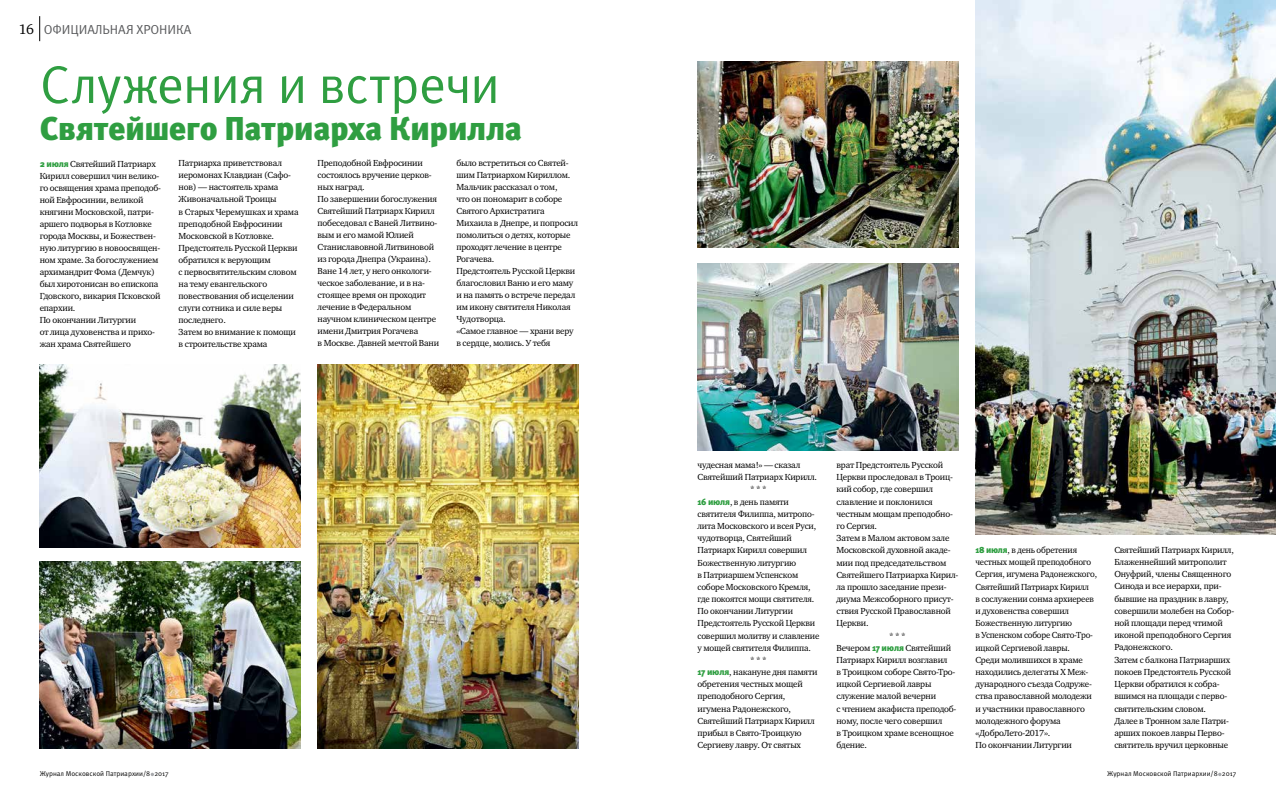
<style>
.page{position:relative;width:1276px;height:794px;background:#fff}
.page>*{position:absolute;margin:0;border:0;box-sizing:border-box;transform-origin:0 0}
.t1{font:53px "Meta Pro";letter-spacing:-.02em;color:#2f9e41}
.t2{font:900 33px "Meta Pro";letter-spacing:-.015em;color:#2f9e41}
.t3{font:13px "Meta Pro";letter-spacing:-.005em;color:#58595b}
.t4{font:9px/12px "Charter ITC";letter-spacing:-.02em;color:#000}
.t5{font:7px "Meta Pro";color:#000}
.s1{font-family:"Charter ITC";font-size:14px;color:#000}
.s2{font-family:"Meta Pro";font-weight:900;color:#2f9e41}
</style>
<div class="page">
<svg style="left:39px;top:16px;width:1px;height:25px"></svg>
<img style="left:40px;top:561px;width:260px;height:187px">
<img style="left:317px;top:364px;width:261px;height:384px">
<img style="left:40px;top:364px;width:260px;height:183px">
<img style="left:697px;top:62px;width:261px;height:186px">
<img style="left:697px;top:264px;width:262px;height:186px">
<img style="left:975px;top:0;width:301px;height:535px">
<h3 class="t3" style="left:19px;top:21px;width:174px"><span class="s1">16</span> ОФИЦИАЛЬНАЯ ХРОНИКА</h3>
<h1 class="t1" style="left:40px;top:51px;width:462px">Служения и встречи</h1>
<h2 class="t2" style="left:40px;top:108px;width:484px">Святейшего Патриарха Кирилла</h2>
<p class="t4" style="left:40px;top:158px;width:123px"><span class="s2">2 июля</span> Святейший Патриарх<br>Кирилл совершил чин велико&shy;го освящения храма преподоб&shy;ной Евфросинии, великой княгини Московской, патри&shy;аршего подворья в Котловке города Москвы, и Божествен&shy;ную литургию в новоосвящен&shy;ном храме. За богослужением архимандрит Фома (Демчук) был хиротонисан во епископа<br>Гдовского, викария Псковской епархии.<br>По окончании Литургии<br>от лица духовенства и прихо&shy;жан храма Святейшего</p>
<p class="t4" style="left:179px;top:157px;width:121px">Патриарха приветствовал иеромонах Клавдиан (Сафо&shy;нов) — настоятель храма<br>Живоначальной Троицы<br>в Старых Черемушках и храма преподобной Евфросинии<br>Московской в Котловке.<br>Предстоятель Русской Церкви обратился к верующим<br>с первосвятительским словом на тему евангельского повествования об исцелении слуги сотника и силе веры последнего.<br>Затем во внимание к помощи в строительстве храма</p>
<p class="t4" style="left:317px;top:157px;width:123px">Преподобной Евфросинии состоялось вручение церков&shy;ных наград.<br>По завершении богослужения<br>Святейший Патриарх Кирилл побеседовал с Ваней Литвино&shy;вым и его мамой Юлией<br>Станиславовной Литвиновой из города Днепра (Украина).<br>Ване 14 лет, у него онкологи&shy;ческое заболевание, и в на&shy;стоящее время он проходит лечение в Федеральном научном клиническом центре имени Дмитрия Рогачева<br>в Москве. Давней мечтой Вани</p>
<p class="t4" style="left:456px;top:157px;width:123px">было встретиться со Святей&shy;шим Патриархом Кириллом.<br>Мальчик рассказал о том,<br>что он пономарит в соборе<br>Святого Архистратига<br>Михаила в Днепре, и попросил помолиться о детях, которые проходят лечение в центре<br>Рогачева.<br>Предстоятель Русской Церкви благословил Ваню и его маму и на память о встрече передал им икону святителя Николая<br>Чудотворца.<br>«Самое главное — храни веру в сердце, молись. У тебя</p>
<p class="t4" style="left:697px;top:459px;width:104px">чудесная мама!» — сказал</p>
<p class="t4" style="left:697px;top:471px;width:121px">Святейший Патриарх Кирилл.</p>
<p class="t4" style="left:750px;top:483px;width:18px">* * *</p>
<p class="t4" style="left:697px;top:495px;width:93px"><span class="s2">16 июля</span>, в день памяти</p>
<p class="t4" style="left:697px;top:508px;width:119px">святителя Филиппа, митропо-</p>
<p class="t4" style="left:697px;top:520px;width:120px">лита Московского и всея Руси,</p>
<p class="t4" style="left:697px;top:532px;width:96px">чудотворца, Святейший</p>
<p class="t4" style="left:697px;top:544px;width:111px">Патриарх Кирилл совершил</p>
<p class="t4" style="left:697px;top:556px;width:100px">Божественную литургию</p>
<p class="t4" style="left:697px;top:568px;width:102px">в Патриаршем Успенском</p>
<p class="t4" style="left:697px;top:581px;width:115px">соборе Московского Кремля,</p>
<p class="t4" style="left:697px;top:593px;width:118px">где покоятся мощи святителя.</p>
<p class="t4" style="left:697px;top:605px;width:97px">По окончании Литургии</p>
<p class="t4" style="left:697px;top:617px;width:119px">Предстоятель Русской Церкви</p>
<p class="t4" style="left:697px;top:629px;width:123px">совершил молитву и славление</p>
<p class="t4" style="left:697px;top:641px;width:115px">у мощей святителя Филиппа.</p>
<p class="t4" style="left:750px;top:654px;width:18px">* * *</p>
<p class="t4" style="left:697px;top:666px;width:121px"><span class="s2">17 июля</span>, накануне дня памяти</p>
<p class="t4" style="left:697px;top:678px;width:107px">обретения честных мощей</p>
<p class="t4" style="left:697px;top:690px;width:89px">преподобного Сергия,</p>
<p class="t4" style="left:697px;top:702px;width:95px">игумена Радонежского,</p>
<p class="t4" style="left:697px;top:714px;width:119px">Святейший Патриарх Кирилл</p>
<p class="t4" style="left:697px;top:727px;width:106px">прибыл в Свято-Троицкую</p>
<p class="t4" style="left:697px;top:739px;width:105px">Сергиеву лавру. От святых</p>
<p class="t4" style="left:836px;top:459px;width:108px">врат Предстоятель Русской</p>
<p class="t4" style="left:836px;top:471px;width:118px">Церкви проследовал в Троиц-</p>
<p class="t4" style="left:836px;top:483px;width:98px">кий собор, где совершил</p>
<p class="t4" style="left:836px;top:495px;width:98px">славление и поклонился</p>
<p class="t4" style="left:836px;top:508px;width:118px">честным мощам преподобно-</p>
<p class="t4" style="left:836px;top:520px;width:42px">го Сергия.</p>
<p class="t4" style="left:836px;top:532px;width:114px">Затем в Малом актовом зале</p>
<p class="t4" style="left:836px;top:544px;width:116px">Московской духовной акаде-</p>
<p class="t4" style="left:836px;top:556px;width:112px">мии под председательством</p>
<p class="t4" style="left:836px;top:568px;width:123px">Святейшего Патриарха Кирил-</p>
<p class="t4" style="left:836px;top:581px;width:112px">ла прошло заседание прези-</p>
<p class="t4" style="left:836px;top:593px;width:119px">диума Межсоборного присут-</p>
<p class="t4" style="left:836px;top:605px;width:116px">ствия Русской Православной</p>
<p class="t4" style="left:836px;top:617px;width:34px">Церкви.</p>
<p class="t4" style="left:889px;top:629px;width:18px">* * *</p>
<p class="t4" style="left:836px;top:641px;width:116px">Вечером <span class="s2">17 июля</span> Святейший</p>
<p class="t4" style="left:836px;top:654px;width:113px">Патриарх Кирилл возглавил</p>
<p class="t4" style="left:836px;top:666px;width:120px">в Троицком соборе Свято-Тро-</p>
<p class="t4" style="left:836px;top:678px;width:96px">ицкой Сергиевой лавры</p>
<p class="t4" style="left:836px;top:690px;width:101px">служение малой вечерни</p>
<p class="t4" style="left:836px;top:702px;width:121px">с чтением акафиста преподоб-</p>
<p class="t4" style="left:836px;top:714px;width:108px">ному, после чего совершил</p>
<p class="t4" style="left:836px;top:727px;width:119px">в Троицком храме всенощное</p>
<p class="t4" style="left:836px;top:739px;width:32px">бдение.</p>
<p class="t4" style="left:975px;top:544px;width:123px"><span class="s2">18 июля</span>, в день обретения честных мощей преподобного<br>Сергия, игумена Радонежского,<br>Святейший Патриарх Кирилл<br>в сослужении сонма архиереев и духовенства совершил<br>Божественную литургию<br>в Успенском соборе Свято-Тро&shy;ицкой Сергиевой лавры.<br>Среди молившихся в храме находились делегаты X Меж&shy;дународного съезда Содруже&shy;ства православной молодежи и участники православного молодежного форума «ДоброЛето-2017».<br>По окончании Литургии</p>
<p class="t4" style="left:1114px;top:543px;width:121px">Святейший Патриарх Кирилл,<br>Блаженнейший митрополит<br>Онуфрий, члены Священного<br>Синода и все иерархи, при&shy;бывшие на праздник в лавру, совершили молебен на Собор&shy;ной площади перед чтимой иконой преподобного Сергия<br>Радонежского.<br>Затем с балкона Патриарших покоев Предстоятель Русской<br>Церкви обратился к собра&shy;вшимся на площади с перво&shy;святительским словом.<br>Далее в Тронном зале Патри&shy;арших покоев лавры Перво&shy;святитель вручил церковные</p>
<p class="t5" style="left:40px;top:769px;width:131px">Журнал Московской Патриархии/8 2017</p>
<p class="t5" style="left:1107px;top:769px;width:131px">Журнал Московской Патриархии/8 2017</p>
</div>
